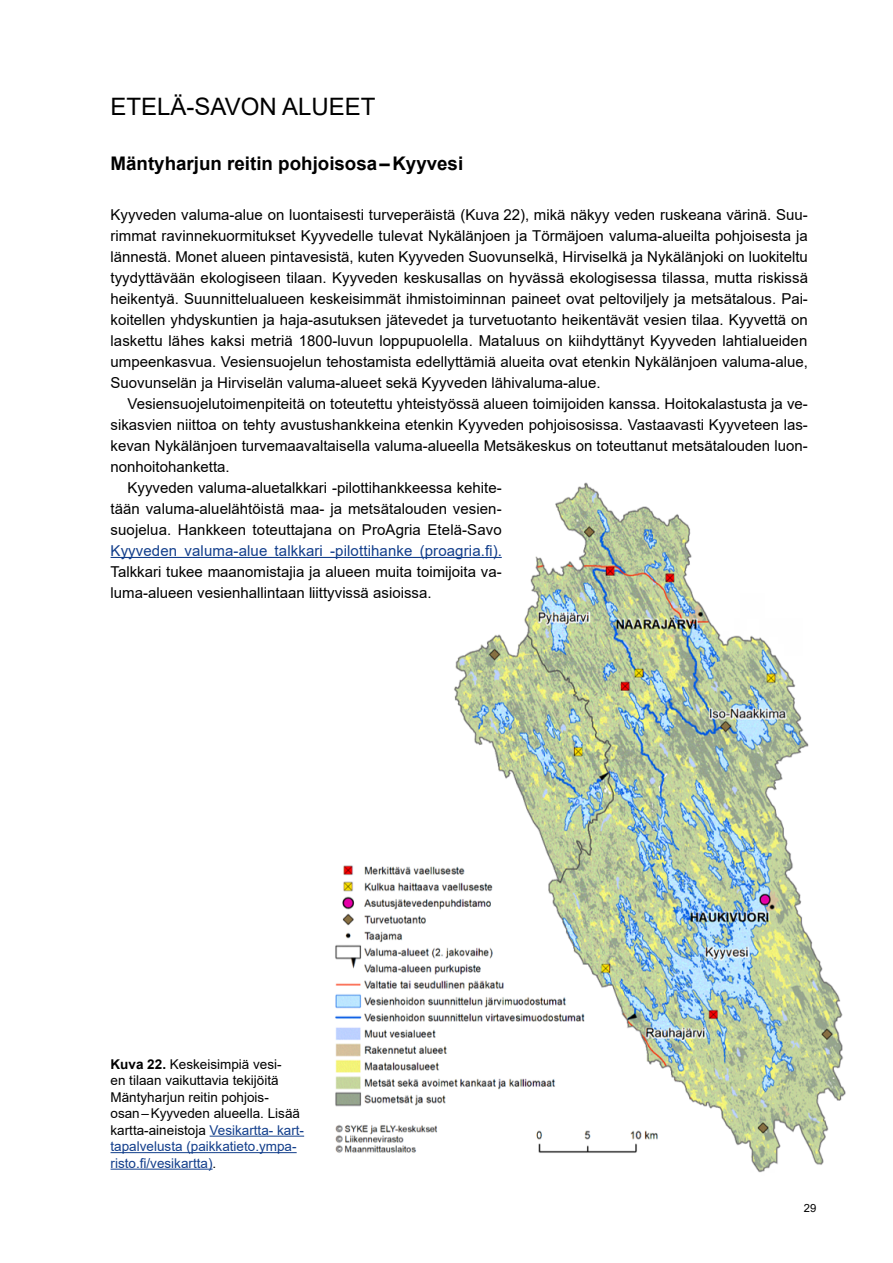
<style>
.page{position:relative;width:893px;height:1263px;background:#fff}
.page>*{position:absolute;margin:0;border:0;box-sizing:border-box;transform-origin:0 0}
.OTS_2{font:24px "Arial";color:#000}
.OTS_3{font:700 18.75px "Arial";color:#000}
.Leipis_eka_kpl{font:15px/21px "Arial";color:#000;text-align:justify}
.Leipis{font:15px/21px "Arial";color:#000;text-align:justify}
.Kuvateksti_graafi{font:13.5px/16.5px "Arial";color:#000}
.t1{font:11.25px "Arial";color:#000}
.s1{color:#123e8b}
.s2{font-weight:700}
</style>
<div class="page">
<hr style="left:111px;top:557px;width:391px;height:1px;background:#123e8b">
<hr style="left:210px;top:1136px;width:94px;height:1px;background:#123e8b">
<hr style="left:111px;top:1152px;width:186px;height:1px;background:#123e8b">
<hr style="left:111px;top:1169px;width:102px;height:1px;background:#123e8b">
<img style="left:315px;top:482px;width:531px;height:691px">
<h2 class="OTS_2" style="left:111px;top:90px;width:266px">ETELÄ-SAVON ALUEET</h2>
<h3 class="OTS_3" style="left:111px;top:150px;width:354px">Mäntyharjun reitin pohjoisosa–Kyyvesi</h3>
<p class="Leipis_eka_kpl" style="left:111px;top:204px;width:699px">Kyyveden valuma-alue on luontaisesti turveperäistä (Kuva 22), mikä näkyy veden ruskeana värinä. Suu&shy;rimmat ravinnekuormitukset Kyyvedelle tulevat Nykälänjoen ja Törmäjoen valuma-alueilta pohjoisesta ja lännestä. Monet alueen pintavesistä, kuten Kyyveden Suovunselkä, Hirviselkä ja Nykälänjoki on luokiteltu tyydyttävään ekologiseen tilaan. Kyyveden keskusallas on hyvässä ekologisessa tilassa, mutta riskissä heikentyä. Suunnittelualueen keskeisimmät ihmistoiminnan paineet ovat peltoviljely ja metsätalous. Pai&shy;koitellen yhdyskuntien ja haja-asutuksen jätevedet ja turvetuotanto heikentävät vesien tilaa. Kyyvettä on laskettu lähes kaksi metriä 1800-luvun loppupuolella. Mataluus on kiihdyttänyt Kyyveden lahtialueiden umpeenkasvua. Vesiensuojelun tehostamista edellyttämiä alueita ovat etenkin Nykälänjoen valuma-alue, Suovunselän ja Hirviselän valuma-alueet sekä Kyyveden lähivaluma-alue.</p>
<p class="Leipis" style="left:111px;top:393px;width:699px;text-indent:17px">Vesiensuojelutoimenpiteitä on toteutettu yhteistyössä alueen toimijoiden kanssa. Hoitokalastusta ja ve&shy;sikasvien niittoa on tehty avustushankkeina etenkin Kyyveden pohjoisosissa. Vastaavasti Kyyveteen las&shy;kevan Nykälänjoen turvemaavaltaisella valuma-alueella Metsäkeskus on toteuttanut metsätalouden luon&shy;nonhoitohanketta.</p>
<p class="Leipis" style="left:111px;top:477px;width:393px;text-indent:17px">Kyyveden valuma-aluetalkkari -pilottihankkeessa kehite&shy;tään valuma-aluelähtöistä maa- ja metsätalouden vesien&shy;suojelua. Hankkeen toteuttajana on ProAgria Etelä-Savo <span class="s1">Kyyveden valuma-alue talkkari -pilottihanke (proagria.fi).<br></span>Talkkari tukee maanomistajia ja alueen muita toimijoita va&shy;luma-alueen vesienhallintaan liittyvissä asioissa.</p>
<p class="Kuvateksti_graafi" style="left:111px;top:1055px;width:195px"><span class="s2">Kuva 22.</span> Keskeisimpiä vesi-<br>en tilaan vaikuttavia tekijöitä<br>Mäntyharjun reitin pohjois&shy;osan–Kyyveden alueella. Lisää kartta-aineistoja <span class="s1">Vesikartta- kart&shy;tapalvelusta (paikkatieto.ympa&shy;risto.fi/vesikartta)</span>.</p>
<p class="t1" style="left:804px;top:1200px;width:14px">29</p>
</div>
